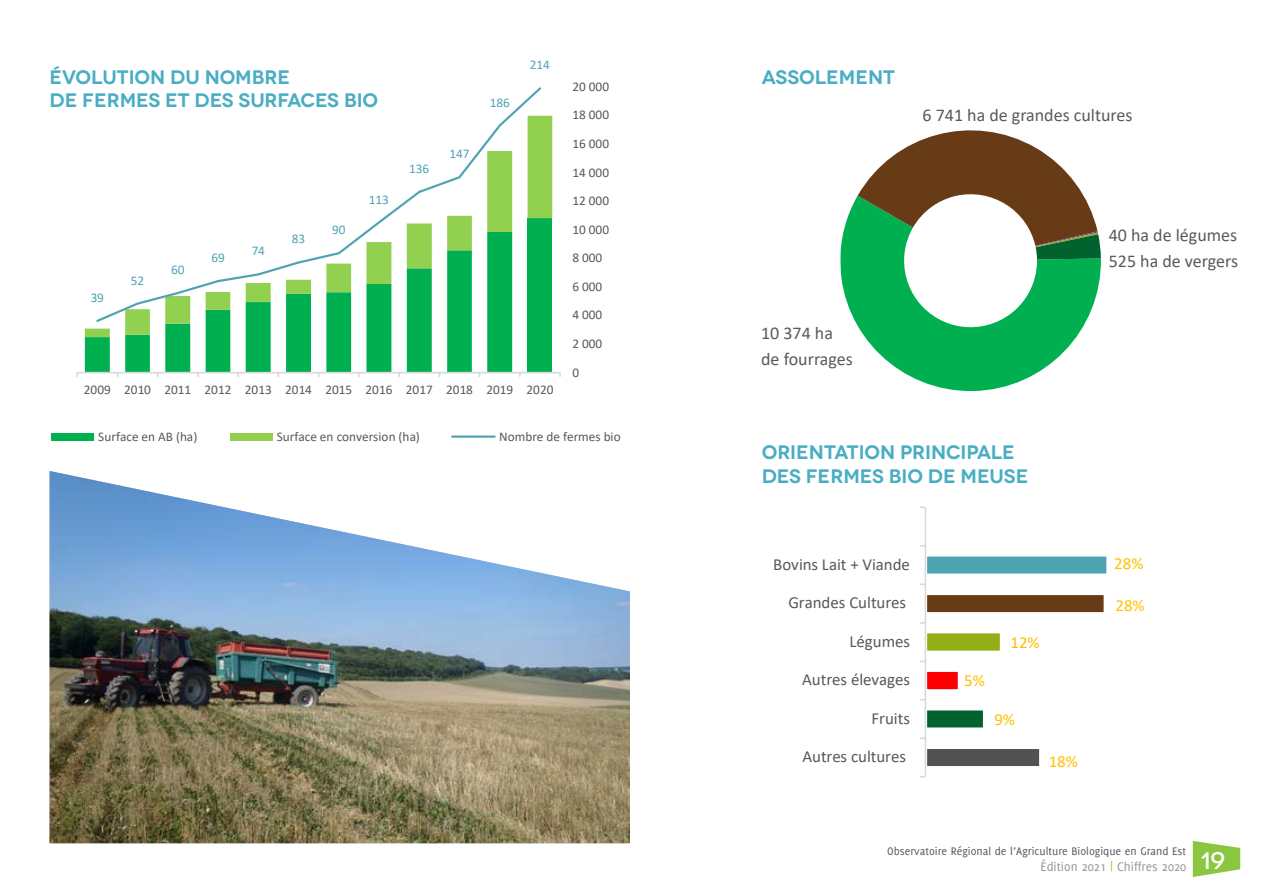
<style>
.page{position:relative;width:1263px;height:893px;background:#fff}
.page>*{position:absolute;margin:0;border:0;box-sizing:border-box;transform-origin:0 0}
.t1{font:500 24px "Novecentowide";color:#fff}
.t2{font:600 19.5px/23.4px "Novecentowide";color:#49adc3}
.t3{font:18px/25.8px "Calibri";color:#595a5a}
.t4{font:16.95px "Calibri";letter-spacing:-.005em;color:#595959}
.t5{font:16.95px "Calibri";color:#ffc000}
.t6{font:13.5px "Delicious";color:#949494}
.t7{font:13.2px "Calibri";letter-spacing:-.005em;color:#595959}
.t8{font:13.2px "Calibri";letter-spacing:-.005em;color:#4fa4b3}
.t9{font:12px "Delicious";color:#535659}
.s1{color:#8ac63f}
</style>
<div class="page">
<div style="left:528px;top:218px;width:24px;height:155px;background:#00b050"></div>
<svg style="left:85px;top:337px;width:427px;height:35px;fill:#00b050"></svg>
<svg style="left:85px;top:116px;width:467px;height:221px"></svg>
<hr style="left:77px;top:372px;width:483px;height:1px;background:#d9d9d9">
<svg style="left:94px;top:87px;width:449px;height:237px"></svg>
<div style="left:51px;top:433px;width:43px;height:7px;background:#00b050"></div>
<div style="left:230px;top:433px;width:42px;height:7px;background:#92d050"></div>
<hr style="left:452px;top:435px;width:43px;height:3px;background:#4fa4b3">
<svg style="left:840px;top:196px;width:261px;height:195px;fill:#00b050"></svg>
<svg style="left:858px;top:130px;width:243px;height:130px"></svg>
<div style="left:927px;top:749px;width:113px;height:17px;background:#525252"></div>
<svg style="left:927px;top:710px;width:56px;height:18px"></svg>
<svg style="left:927px;top:671px;width:31px;height:19px"></svg>
<svg style="left:927px;top:633px;width:73px;height:18px"></svg>
<svg style="left:927px;top:595px;width:177px;height:18px;background:#6f4622"></svg>
<svg style="left:927px;top:556px;width:180px;height:18px;background:#59a9b7"></svg>
<hr style="left:925px;top:507px;width:1px;height:270px;background:#d9d9d9">
<svg style="left:1193px;top:841px;width:47px;height:36px"></svg>
<img style="left:50px;top:471px;width:580px;height:372px">
<h2 class="t2" style="left:50px;top:65px;width:330px">ÉVOLUTION DU NOMBRE<br>DE FERMES ET DES SURFACES BIO</h2>
<p class="t8" style="left:91px;top:288px;width:15px">39</p>
<p class="t8" style="left:131px;top:271px;width:15px">52</p>
<p class="t8" style="left:171px;top:260px;width:15px">60</p>
<p class="t8" style="left:211px;top:248px;width:15px">69</p>
<p class="t8" style="left:252px;top:242px;width:15px">74</p>
<p class="t8" style="left:292px;top:230px;width:15px">83</p>
<p class="t8" style="left:332px;top:221px;width:15px">90</p>
<p class="t8" style="left:369px;top:190px;width:21px">113</p>
<p class="t8" style="left:409px;top:159px;width:21px">136</p>
<p class="t8" style="left:449px;top:145px;width:21px">147</p>
<p class="t8" style="left:490px;top:93px;width:21px">186</p>
<p class="t8" style="left:530px;top:56px;width:21px">214</p>
<p class="t7" style="left:572px;top:77px;width:38px">20 000</p>
<p class="t7" style="left:572px;top:106px;width:38px">18 000</p>
<p class="t7" style="left:572px;top:134px;width:38px">16 000</p>
<p class="t7" style="left:572px;top:163px;width:38px">14 000</p>
<p class="t7" style="left:572px;top:192px;width:38px">12 000</p>
<p class="t7" style="left:572px;top:220px;width:38px">10 000</p>
<p class="t7" style="left:572px;top:249px;width:31px">8 000</p>
<p class="t7" style="left:572px;top:277px;width:31px">6 000</p>
<p class="t7" style="left:572px;top:306px;width:31px">4 000</p>
<p class="t7" style="left:572px;top:334px;width:31px">2 000</p>
<p class="t7" style="left:572px;top:363px;width:8px">0</p>
<p class="t7" style="left:84px;top:380px;width:471px">2009 2010 2011 2012 2013 2014 2015 2016 2017 2018 2019 2020</p>
<p class="t7" style="left:98px;top:427px;width:101px">Surface en AB (ha)</p>
<p class="t7" style="left:277px;top:427px;width:145px">Surface en conversion (ha)</p>
<p class="t7" style="left:499px;top:427px;width:123px">Nombre de fermes bio</p>
<h2 class="t2" style="left:762px;top:65px;width:135px">ASSOLEMENT</h2>
<h3 class="t3" style="left:922px;top:102px;width:211px">6 741 ha de grandes cultures</h3>
<h3 class="t3" style="left:761px;top:320px;width:93px">10 374 ha de fourrages</h3>
<h3 class="t3" style="left:1109px;top:222px;width:131px">40 ha de légumes<br>525 ha de vergers</h3>
<h2 class="t2" style="left:762px;top:441px;width:268px">ORIENTATION PRINCIPALE<br>DES FERMES BIO DE MEUSE</h2>
<p class="t4" style="left:773px;top:552px;width:138px">Bovins Lait + Viande</p>
<p class="t4" style="left:788px;top:591px;width:119px">Grandes Cultures</p>
<p class="t4" style="left:849px;top:629px;width:62px">Légumes</p>
<p class="t4" style="left:802px;top:668px;width:109px">Autres élevages</p>
<p class="t4" style="left:871px;top:706px;width:40px">Fruits</p>
<p class="t4" style="left:802px;top:745px;width:105px">Autres cultures</p>
<p class="t5" style="left:964px;top:669px;width:22px">5%</p>
<p class="t5" style="left:1010px;top:630px;width:31px">12%</p>
<p class="t5" style="left:994px;top:707px;width:22px">9%</p>
<p class="t5" style="left:1049px;top:750px;width:31px">18%</p>
<p class="t5" style="left:1114px;top:551px;width:31px">28%</p>
<p class="t5" style="left:1115px;top:594px;width:31px">28%</p>
<p class="t9" style="left:887px;top:844px;width:301px">Observatoire Régional de l’Agriculture Biologique en Grand Est</p>
<p class="t6" style="left:1040px;top:859px;width:147px">Édition 2021 <span class="s1">|</span> Chiffres 2020</p>
<h1 class="t1" style="left:1200px;top:846px;width:26px">19</h1>
</div>
